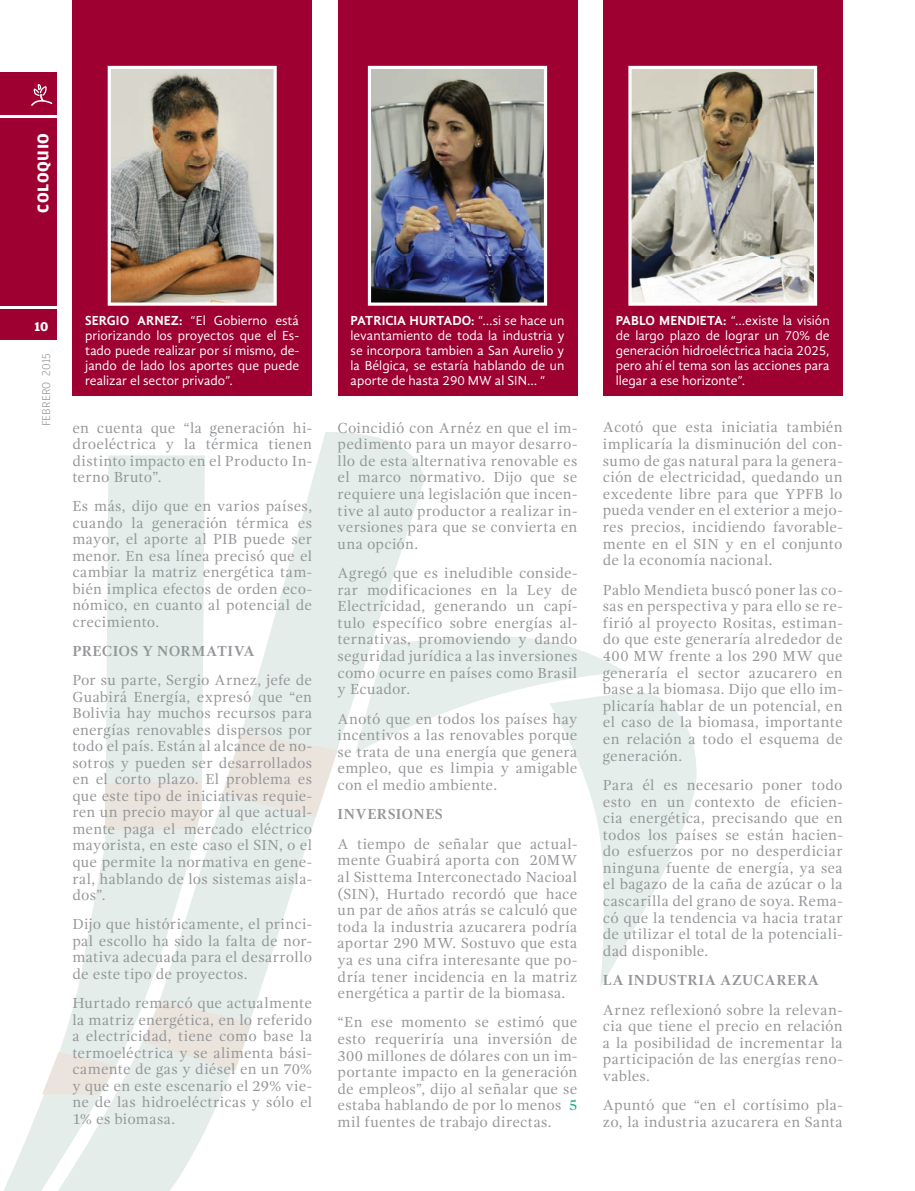
<style>
.page{position:relative;width:915px;height:1191px;background:#fff}
.page>*{position:absolute;margin:0;border:0;box-sizing:border-box;transform-origin:0 0}
.t1{font:700 16.5px "Amplitude";letter-spacing:.04em;color:#fff}
.t2{font:15px/16.6px "Gandhi Serif";letter-spacing:.015em;color:#939598;text-align:justify}
.t3{font:700 15px "Gandhi Serif";letter-spacing:.03em;color:#939598}
.t4{font:13.5px/15px "Gandhi Sans";color:#fff;text-align:justify}
.t5{font:700 13.5px "Amplitude";color:#fff}
.t6{font:300 12px "Amplitude";letter-spacing:.01em;color:#939598}
.s1{font-weight:700}
.s2{color:#00a77f}
</style>
<div class="page">
<svg style="left:575px;top:692px;width:122px;height:295px;fill:#e5eeea"></svg>
<svg style="left:424px;top:637px;width:201px;height:117px"></svg>
<svg style="left:205px;top:432px;width:219px;height:698px"></svg>
<svg style="left:222px;top:733px;width:115px;height:84px;background:#ece9e3"></svg>
<svg style="left:205px;top:1000px;width:46px;height:70px;background:#ebe9e3"></svg>
<svg style="left:3px;top:455px;width:202px;height:736px;fill:#ebede9"></svg>
<svg style="left:42px;top:1051px;width:75px;height:43px"></svg>
<div style="left:105px;top:780px;width:97px;height:50px;background:#ebe4dc"></div>
<div style="left:0;top:72px;width:56px;height:268px;background:#9e0131"></div>
<hr style="left:0;top:115px;width:56px;height:3px;background:#fff">
<hr style="left:0;top:306px;width:56px;height:2px;background:#fff">
<div style="left:72px;top:0;width:240px;height:395px;background:#9e0131"></div>
<div style="left:337px;top:0;width:240px;height:395px;background:#9e0131"></div>
<div style="left:602px;top:0;width:240px;height:395px;background:#9e0131"></div>
<img style="left:108px;top:66px;width:168px;height:240px">
<img style="left:368px;top:66px;width:179px;height:240px">
<img style="left:628px;top:66px;width:188px;height:240px">
<svg style="left:31px;top:84px;width:22px;height:22px"></svg>
<p class="t1" style="left:38px;top:213px;width:81px;rotate:-90deg">COLOQUIO</p>
<p class="t5" style="left:34px;top:322px;width:15px">10</p>
<p class="t6" style="left:39px;top:426px;width:75px;rotate:-90deg">FEBRERO 2015</p>
<p class="t4" style="left:85px;top:314px;width:215px"><span class="s1">SERGIO ARNEZ:</span> “El Gobierno está priorizando los proyectos que el Es&shy;tado puede realizar por sí mismo, de&shy;jando de lado los aportes que puede realizar el sector privado”.</p>
<p class="t4" style="left:350px;top:314px;width:215px"><span class="s1">PATRICIA HURTADO:</span> “…si se hace un levantamiento de toda la industria y se incorpora tambien a San Aurelio y la Bélgica, se estaría hablando de un aporte de hasta 290 MW al SIN… “</p>
<p class="t4" style="left:615px;top:314px;width:215px"><span class="s1">PABLO MENDIETA:</span> “…existe la visión de largo plazo de lograr un 70% de generación hidroeléctrica hacia 2025, pero ahí el tema son las acciones para llegar a ese horizonte”.</p>
<p class="t2" style="left:72px;top:421px;width:241px">en cuenta que “la generación hi&shy;droeléctrica y la térmica tienen distinto impacto en el Producto In&shy;terno Bruto”.</p>
<p class="t2" style="left:72px;top:499px;width:241px">Es más, dijo que en varios países, cuando la generación térmica es mayor, el aporte al PIB puede ser menor. En esa línea precisó que el cambiar la matriz energética tam&shy;bién implica efectos de orden eco&shy;nómico, en cuanto al potencial de crecimiento.</p>
<p class="t3" style="left:72px;top:645px;width:184px">PRECIOS Y NORMATIVA</p>
<p class="t2" style="left:72px;top:673px;width:241px">Por su parte, Sergio Arnez, jefe de Guabirá Energía, expresó que “en Bolivia hay muchos recursos para energías renovables dispersos por todo el país. Están al alcance de no&shy;sotros y pueden ser desarrollados en el corto plazo. El problema es que este tipo de iniciativas requie&shy;ren un precio mayor al que actual&shy;mente paga el mercado eléctrico mayorista, en este caso el SIN, o el que permite la normativa en gene&shy;ral, hablando de los sistemas aisla&shy;dos”.</p>
<p class="t2" style="left:72px;top:917px;width:241px">Dijo que históricamente, el princi&shy;pal escollo ha sido la falta de nor&shy;mativa adecuada para el desarrollo de este tipo de proyectos.</p>
<p class="t2" style="left:72px;top:996px;width:241px">Hurtado remarcó que actualmente la matriz energética, en lo referido a electricidad, tiene como base la termoeléctrica y se alimenta bási&shy;camente de gas y diésel en un 70% y que en este escenario el 29% vie&shy;ne de las hidroeléctricas y sólo el 1% es biomasa.</p>
<p class="t2" style="left:337px;top:420px;width:241px">Coincidió con Arnéz en que el im&shy;pedimento para un mayor desarro&shy;llo de esta alternativa renovable es el marco normativo. Dijo que se requiere una legislación que incen&shy;tive al auto productor a realizar in&shy;versiones para que se convierta en una opción.</p>
<p class="t2" style="left:337px;top:566px;width:241px">Agregó que es ineludible conside&shy;rar modificaciones en la Ley de Electricidad, generando un capí&shy;tulo específico sobre energías al&shy;ternativas, promoviendo y dando seguridad jurídica a las inversiones como ocurre en países como Brasil y Ecuador.</p>
<p class="t2" style="left:337px;top:711px;width:241px">Anotó que en todos los países hay incentivos a las renovables porque se trata de una energía que genera empleo, que es limpia y amigable con el medio ambiente.</p>
<p class="t3" style="left:337px;top:808px;width:107px">INVERSIONES</p>
<p class="t2" style="left:337px;top:837px;width:241px">A tiempo de señalar que actual&shy;mente Guabirá aporta con 20MW al Sisttema Interconectado Nacioal (SIN), Hurtado recordó que hace un par de años atrás se calculó que toda la industria azucarera podría aportar 290 MW. Sostuvo que esta ya es una cifra interesante que po&shy;dría tener incidencia en la matriz energética a partir de la biomasa.</p>
<p class="t2" style="left:337px;top:1015px;width:241px">“En ese momento se estimó que esto requeriría una inversión de 300 millones de dólares con un im&shy;portante impacto en la generación de empleos”, dijo al señalar que se estaba hablando de por lo menos <span class="s2">5 </span>mil fuentes de trabajo directas.</p>
<p class="t2" style="left:602px;top:420px;width:241px">Acotó que esta iniciatia también implicaría la disminución del con&shy;sumo de gas natural para la genera&shy;ción de electricidad, quedando un excedente libre para que YPFB lo pueda vender en el exterior a mejo&shy;res precios, incidiendo favorable&shy;mente en el SIN y en el conjunto de la economía nacional.</p>
<p class="t2" style="left:602px;top:582px;width:241px">Pablo Mendieta buscó poner las co&shy;sas en perspectiva y para ello se re&shy;firió al proyecto Rositas, estiman&shy;do que este generaría alrededor de 400 MW frente a los 290 MW que generaría el sector azucarero en base a la biomasa. Dijo que ello im&shy;plicaría hablar de un potencial, en el caso de la biomasa, importante en relación a todo el esquema de generación.</p>
<p class="t2" style="left:602px;top:778px;width:241px">Para él es necesario poner todo esto en un contexto de eficien&shy;cia energética, precisando que en todos los países se están hacien&shy;do esfuerzos por no desperdiciar ninguna fuente de energía, ya sea el bagazo de la caña de azúcar o la cascarilla del grano de soya. Rema&shy;có que la tendencia va hacia tratar de utilizar el total de la potenciali&shy;dad disponible.</p>
<p class="t3" style="left:602px;top:974px;width:218px">LA INDUSTRIA AZUCARERA</p>
<p class="t2" style="left:602px;top:1002px;width:241px">Arnez reflexionó sobre la relevan&shy;cia que tiene el precio en relación a la posibilidad de incrementar la participación de las energías reno&shy;vables.</p>
<p class="t2" style="left:602px;top:1098px;width:241px">Apuntó que “en el cortísimo pla&shy;zo, la industria azucarera en Santa</p>
</div>
